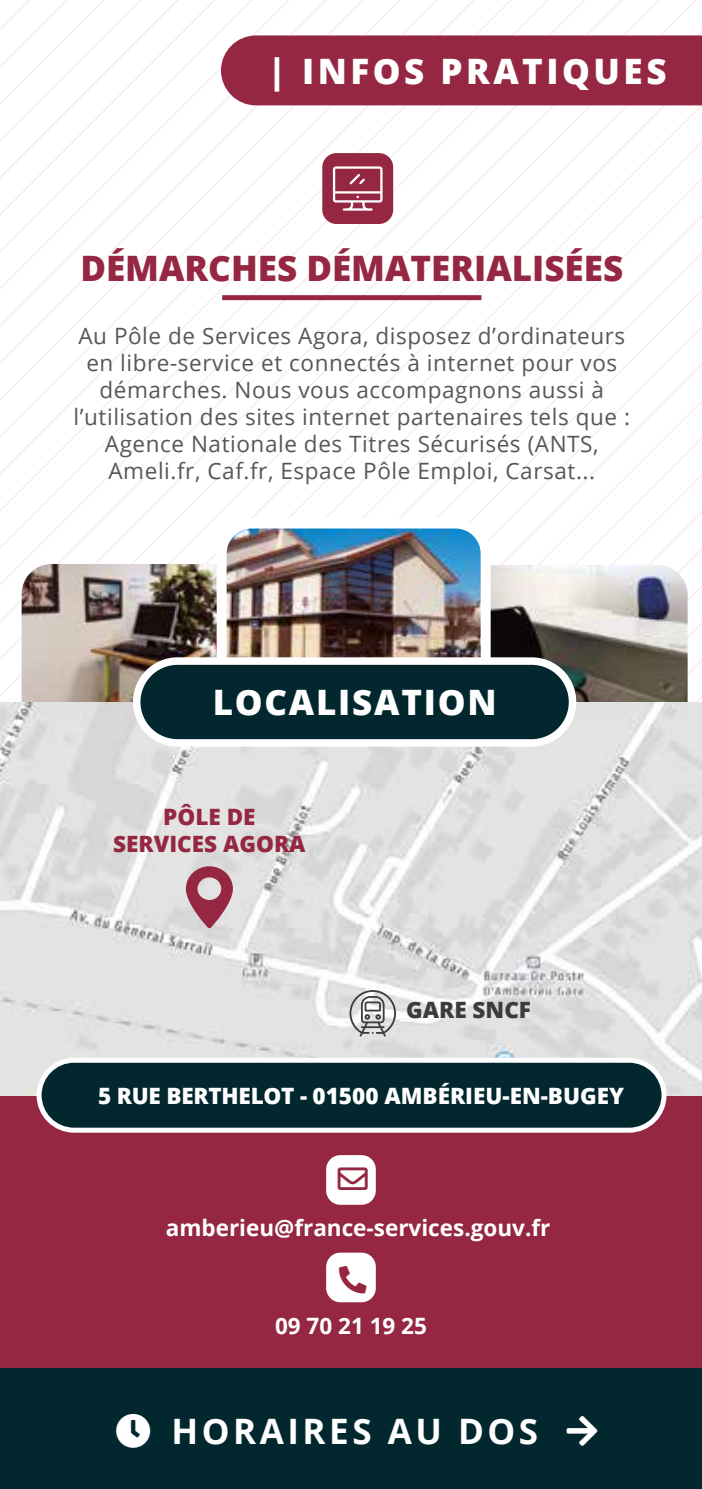
<style>
.page{position:relative;width:702px;height:1489px;background:#fff}
.page>*{position:absolute;margin:0;border:0;box-sizing:border-box;transform-origin:0 0}
.t1{font:800 35px "Open Sans";color:#952742}
.t2{font:800 35px "Open Sans";letter-spacing:.1em;color:#fff}
.t3{font:700 35px "Open Sans";letter-spacing:.1em;color:#fff}
.t4{font:800 35px "Open Sans";letter-spacing:.05em;color:#fff}
.t5{font:22.5px/27px "Open Sans";letter-spacing:.025em;color:#575756;text-align:center}
.t6{font:700 22.5px "Open Sans";color:#fff}
.t7{font:800 22.5px "Open Sans";color:#fff}
.t8{font:800 22.5px/27px "Open Sans";color:#952742;text-align:center}
.t9{font:800 22.5px "Open Sans";color:#3c3c3b}
</style>
<div class="page">
<svg style="left:0;top:0;width:554px;height:551px"></svg>
<svg style="left:0;top:0;width:517px;height:514px"></svg>
<svg style="left:0;top:0;width:480px;height:477px"></svg>
<svg style="left:0;top:0;width:443px;height:440px"></svg>
<svg style="left:0;top:0;width:406px;height:403px"></svg>
<svg style="left:0;top:0;width:369px;height:366px"></svg>
<svg style="left:0;top:0;width:332px;height:329px"></svg>
<svg style="left:0;top:0;width:295px;height:292px"></svg>
<svg style="left:0;top:0;width:258px;height:255px"></svg>
<svg style="left:0;top:0;width:221px;height:218px"></svg>
<svg style="left:0;top:0;width:184px;height:181px"></svg>
<img style="left:22px;top:564px;width:195px;height:138px">
<img style="left:490px;top:565px;width:197px;height:137px">
<img style="left:222px;top:525px;width:263px;height:132px">
<div style="left:217px;top:518px;width:273px;height:176px;border:10px solid #fff;border-radius:30px"></div>
<div style="left:0;top:1095px;width:702px;height:330px;background:#952742"></div>
<div style="left:0;top:1368px;width:702px;height:120px;background:#02272e"></div>
<img style="left:0;top:702px;width:702px;height:393px">
<div style="left:137px;top:661px;width:435px;height:82px;background:#02272e;border-radius:41px"></div>
<div style="left:133px;top:657px;width:443px;height:89px;border:8px solid #fff;border-radius:41px"></div>
<div style="left:39px;top:1060px;width:625px;height:70px;background:#02272e;border-radius:35px"></div>
<div style="left:37px;top:1057px;width:629px;height:75px;border:5px solid #fff;border-radius:35px"></div>
<svg style="left:186px;top:866px;width:47px;height:62px;background:#b67a89"></svg>
<div style="left:222px;top:295px;width:259px;height:5px;background:#952742"></div>
<div style="left:322px;top:153px;width:71px;height:71px;background:#952742;border-radius:14px"></div>
<svg style="left:333px;top:166px;width:49px;height:45px"></svg>
<svg style="left:349px;top:990px;width:47px;height:46px"></svg>
<div style="left:221px;top:35px;width:481px;height:70px;background:#952742"></div>
<div style="left:326px;top:1155px;width:50px;height:49px;background:#fff;border-radius:14px"></div>
<div style="left:326px;top:1252px;width:50px;height:50px;background:#fff;border-radius:14px"></div>
<h1 class="t2" style="left:268px;top:44px;width:400px">| INFOS PRATIQUES</h1>
<h1 class="t1" style="left:80px;top:241px;width:544px">DÉMARCHES DÉMATERIALISÉES</h1>
<p class="t5" style="left:74px;top:321px;width:558px">Au Pôle de Services Agora, disposez d’ordinateurs en libre-service et connectés à internet pour vos démarches. Nous vous accompagnons aussi à l’utilisation des sites internet partenaires tels que :<br>Agence Nationale des Titres Sécurisés (ANTS, Ameli.fr, Caf.fr, Espace Pôle Emploi, Carsat...</p>
<h1 class="t4" style="left:213px;top:676px;width:285px">LOCALISATION</h1>
<p class="t8" style="left:113px;top:802px;width:194px">PÔLE DE<br>SERVICES AGORA</p>
<p class="t9" style="left:406px;top:993px;width:126px">GARE SNCF</p>
<p class="t7" style="left:98px;top:1078px;width:527px">5 RUE BERTHELOT - 01500 AMBÉRIEU-EN-BUGEY</p>
<p class="t6" style="left:166px;top:1212px;width:386px">amberieu@france-services.gouv.fr</p>
<p class="t6" style="left:275px;top:1309px;width:153px">09 70 21 19 25</p>
<h1 class="t3" style="left:171px;top:1406px;width:368px">HORAIRES AU DOS</h1>
</div>
